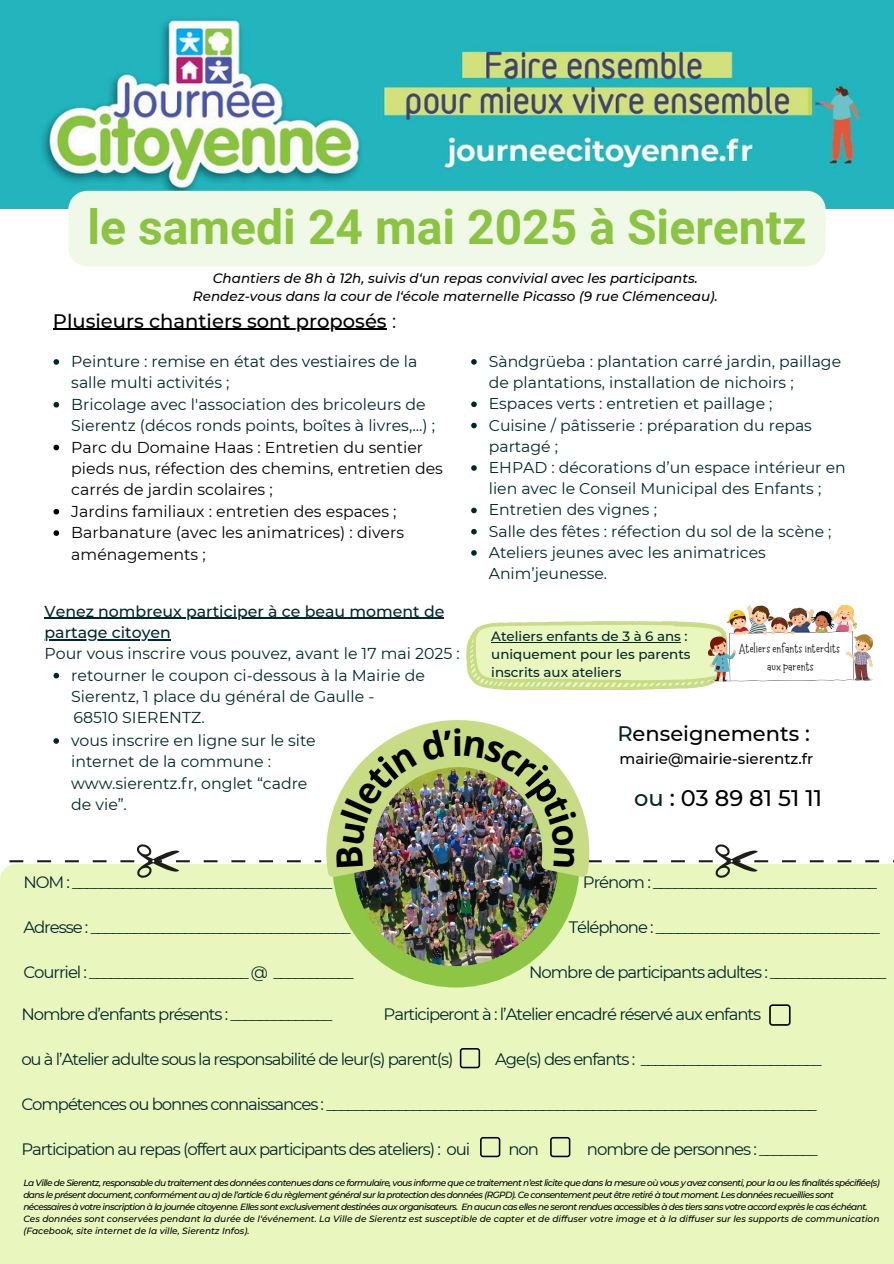
<style>
.page{position:relative;width:894px;height:1264px;background:#fff}
.page>*{position:absolute;margin:0;border:0;box-sizing:border-box;transform-origin:0 0}
.t1{font:700 48px "Roboto";color:#8bc440}
.t2{font:700 36px "Open Sans";color:#000}
.t3{font:500 22.5px "Montserrat";color:#000}
.t4{font:500 21px "Montserrat";color:#000}
.t5{font:500 19.5px "Montserrat";color:#000}
.t6{font:16.5px "Montserrat";letter-spacing:-.065em;color:#00272b}
.t7{font:15.75px/21.5px "Montserrat";color:#00272b}
.t8{font:15.75px/21.5px "Montserrat";color:#000}
.t9{font:500 15.75px "Montserrat";color:#00272b}
.t10{font:15.6px/21.1px "Montserrat";color:#00272b}
.t11{font:500 15px "Montserrat";color:#000}
.t12{font:italic 500 13.5px "Montserrat";color:#000}
.t13{font:500 13.35px/18.3px "Montserrat";color:#00272b}
.t14{font:12.9px "Moonlight";color:#000}
.t15{font:italic 500 9px/12px "Montserrat";letter-spacing:-.065em;color:#000}
.s1{font-weight:400}
.s2{font-weight:500}
.s3{color:#00272b}
</style>
<div class="page">
<img style="left:0;top:0;width:893px;height:208px">
<div style="left:0;top:866px;width:893px;height:397px;background:#e9f6be"></div>
<div style="left:332px;top:740px;width:247px;height:247px;background:#8bc440;border-radius:50%"></div>
<img style="left:353px;top:761px;width:205px;height:205px;border-radius:50%">
<svg style="left:769px;top:1004px;width:21px;height:21px"></svg>
<svg style="left:480px;top:1136px;width:20px;height:21px"></svg>
<svg style="left:550px;top:1136px;width:20px;height:21px"></svg>
<svg style="left:459px;top:1048px;width:21px;height:20px"></svg>
<svg style="left:466px;top:621px;width:261px;height:69px"></svg>
<hr style="left:491px;top:641px;width:189px;height:1px;background:#00272b">
<img style="left:708px;top:605px;width:164px;height:76px">
<hr style="left:44px;top:617px;width:400px;height:1px;background:#00272b">
<hr style="left:44px;top:639px;width:127px;height:1px;background:#00272b">
<svg style="left:53px;top:672px;width:6px;height:6px"></svg>
<div style="left:68px;top:191px;width:757px;height:75px;background:#f0f8e7;border-radius:19px"></div>
<svg style="left:53px;top:359px;width:6px;height:6px"></svg>
<svg style="left:53px;top:402px;width:6px;height:5px"></svg>
<svg style="left:53px;top:444px;width:6px;height:6px"></svg>
<svg style="left:53px;top:509px;width:6px;height:5px"></svg>
<svg style="left:53px;top:530px;width:6px;height:6px"></svg>
<hr style="left:53px;top:329px;width:333px;height:1px;background:#000">
<svg style="left:471px;top:359px;width:5px;height:5px"></svg>
<svg style="left:471px;top:401px;width:5px;height:6px"></svg>
<svg style="left:471px;top:423px;width:5px;height:5px"></svg>
<svg style="left:471px;top:465px;width:5px;height:6px"></svg>
<svg style="left:471px;top:507px;width:5px;height:6px"></svg>
<svg style="left:471px;top:529px;width:5px;height:5px"></svg>
<svg style="left:471px;top:550px;width:5px;height:5px"></svg>
<svg style="left:9px;top:720px;width:884px;height:158px"></svg>
<p class="t1" style="left:87px;top:200px;width:720px">le samedi 24 mai 2025 à Sierentz</p>
<p class="t12" style="left:213px;top:270px;width:486px">Chantiers de 8h à 12h, suivis d‘un repas convivial avec les participants.</p>
<p class="t12" style="left:193px;top:288px;width:526px">Rendez-vous dans la cour de l‘école maternelle Picasso (9 rue Clémenceau).</p>
<p class="t5" style="left:53px;top:309px;width:345px">Plusieurs chantiers sont proposés <span class="s1">:</span></p>
<p class="t10" style="left:488px;top:351px;width:354px">Sàndgrüeba : plantation carré jardin, paillage de plantations, installation de nichoirs ;</p>
<p class="t10" style="left:488px;top:393px;width:285px">Espaces verts : entretien et paillage ;</p>
<p class="t10" style="left:488px;top:414px;width:324px">Cuisine / pâtisserie : préparation du repas partagé ;</p>
<p class="t10" style="left:488px;top:457px;width:358px">EHPAD : décorations d’un espace intérieur en lien avec le Conseil Municipal des Enfants ;</p>
<p class="t10" style="left:488px;top:499px;width:344px">Entretien des vignes ;<br>Salle des fêtes : réfection du sol de la scène ;<br>Ateliers jeunes avec les animatrices<br>Anim’jeunesse.</p>
<p class="t7" style="left:71px;top:350px;width:347px">Peinture : remise en état des vestiaires de la salle multi activités ;</p>
<p class="t7" style="left:71px;top:393px;width:365px">Bricolage avec l'association des bricoleurs de<br>Sierentz (décos ronds points, boîtes à livres,...) ;</p>
<p class="t8" style="left:71px;top:436px;width:373px">Parc du Domaine Haas : Entretien du sentier pieds nus, réfection des chemins, entretien des carrés de jardin scolaires ;</p>
<p class="t8" style="left:71px;top:500px;width:327px">Jardins familiaux : entretien des espaces ;</p>
<p class="t8" style="left:71px;top:522px;width:334px">Barbanature (avec les animatrices) : divers aménagements ;</p>
<p class="t9" style="left:44px;top:601px;width:401px">Venez nombreux participer à ce beau moment de</p>
<p class="t7" style="left:44px;top:621px;width:417px"><span class="s2">partage citoyen<br></span>Pour vous inscrire vous pouvez, avant le 17 mai 2025 :</p>
<p class="t7" style="left:71px;top:664px;width:355px">retourner le coupon ci-dessous à la Mairie de<br>Sierentz, 1 place du général de Gaulle -</p>
<p class="t7" style="left:73px;top:707px;width:133px">68510 SIERENTZ.</p>
<h3 class="t7" style="left:71px;top:729px;width:246px">vous inscrire en ligne sur le site internet de la commune : www.sierentz.fr, onglet “cadre de vie”.</h3>
<p class="t2" style="left:452px;top:717px;width:13px">i</p>
<p class="t13" style="left:491px;top:626px;width:201px">Ateliers enfants de 3 à 6 ans : uniquement pour les parents inscrits aux ateliers</p>
<p class="t14" style="left:738px;top:641px;width:103px">Ateliers enfants interdits</p>
<p class="t14" style="left:767px;top:659px;width:48px">aux parents</p>
<h3 class="t4" style="left:617px;top:721px;width:194px"><span class="s3">R</span>enseignements :</h3>
<h3 class="t11" style="left:619px;top:749px;width:195px">mairie@mairie-sierentz.fr</h3>
<h3 class="t3" style="left:634px;top:784px;width:189px"><span class="s3">ou</span> : 03 89 81 51 11</h3>
<h1 class="t6" style="left:23px;top:871px;width:310px">NOM : ____________________________________</h1>
<h1 class="t6" style="left:582px;top:871px;width:296px">Prénom : _______________________________</h1>
<p class="t6" style="left:23px;top:916px;width:329px">Adresse : ____________________________________</p>
<p class="t6" style="left:568px;top:916px;width:313px">Téléphone : _______________________________</p>
<p class="t6" style="left:23px;top:961px;width:332px">Courriel : ______________________ @ ___________</p>
<p class="t6" style="left:529px;top:961px;width:358px">Nombre de participants adultes : ________________</p>
<h4 class="t6" style="left:21px;top:1004px;width:312px">Nombre d’enfants présents : ______________</h4>
<h4 class="t6" style="left:383px;top:1004px;width:379px">Participeront à : l’Atelier encadré réservé aux enfants</h4>
<p class="t6" style="left:21px;top:1049px;width:433px">ou à l’Atelier adulte sous la responsabilité de leur(s) parent(s)</p>
<p class="t6" style="left:495px;top:1049px;width:328px">Age(s) des enfants : _________________________</p>
<p class="t6" style="left:21px;top:1094px;width:796px">Compétences ou bonnes connaissances : ____________________________________________________________________</p>
<p class="t6" style="left:21px;top:1139px;width:450px">Participation au repas (offert aux participants des ateliers) : oui</p>
<p class="t6" style="left:508px;top:1139px;width:32px">non</p>
<p class="t6" style="left:586px;top:1139px;width:232px">nombre de personnes : ________</p>
<p class="t15" style="left:23px;top:1176px;width:857px">La Ville de Sierentz, responsable du traitement des données contenues dans ce formulaire, vous informe que ce traitement n’est licite que dans la mesure où vous y avez consenti, pour la ou les finalités spécifiée(s) dans le présent document, conformément au a) de l’article 6 du règlement général sur la protection des données (RGPD). Ce consentement peut être retiré à tout moment. Les données recueillies sont nécessaires à votre inscription à lajournée citoyenne. Elles sont exclusivement destinées aux organisateurs. En aucun cas elles ne seront rendues accessibles à des tiers sans votre accord exprès le cas échéant.<br>Ces données sont conservées pendant la durée de l‘événement. La Ville de Sierentz est susceptible de capter et de diffuser votre image et à la diffuser sur les supports de communication (Facebook, site internet de la ville, Sierentz Infos).</p>
</div>
